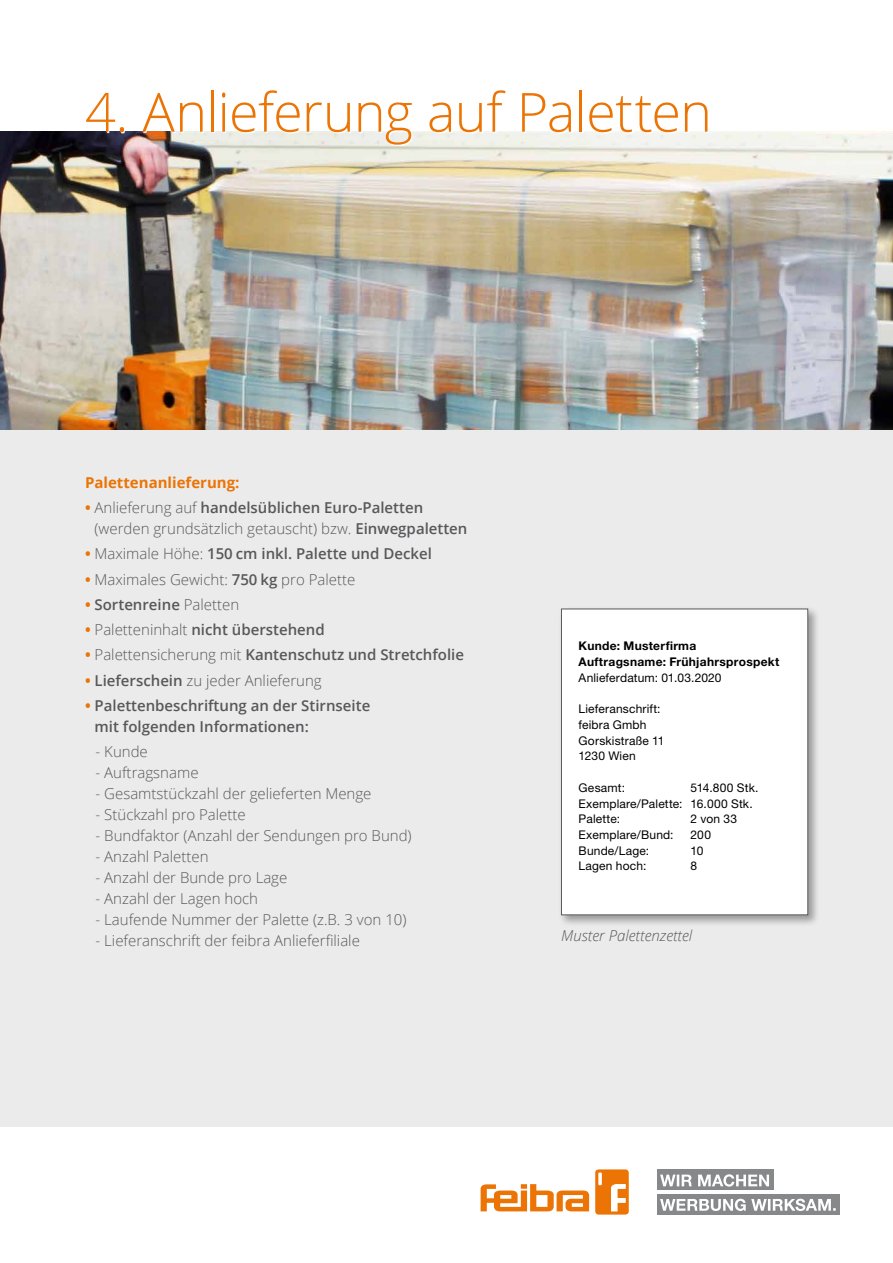
<style>
.page{position:relative;width:893px;height:1263px;background:#fff}
.page>*{position:absolute;margin:0;border:0;box-sizing:border-box;transform-origin:0 0}
.t1{font:300 54px "Open Sans";letter-spacing:-.015em;color:#ec7405}
.t2{font:300 15px/21px "Open Sans";color:#58585a}
.t3{font:600 15px/21px "Open Sans";color:#58585a}
.t4{font:700 15px "Open Sans";color:#ec7405}
.t5{font:italic 300 15px "Open Sans";color:#58585a}
.t6{font:12px/15.8px "Helvetica Neue";letter-spacing:.015em;color:#000}
.t7{font:700 12px/15.8px "Helvetica Neue";letter-spacing:.025em;color:#000}
.s1{font-weight:700;color:#ec7405}
.s2{font-weight:600}
.s3{font-weight:300}
</style>
<div class="page">
<div style="left:657px;top:1169px;width:116px;height:21px;background:#87888a"></div>
<div style="left:657px;top:1194px;width:183px;height:21px;background:#87888a"></div>
<svg style="left:660px;top:1174px;width:109px;height:12px"></svg>
<svg style="left:660px;top:1199px;width:176px;height:12px"></svg>
<div style="left:595px;top:1169px;width:34px;height:45px;background:#ec7405;border-radius:3px"></div>
<svg style="left:481px;top:1184px;width:108px;height:27px"></svg>
<svg style="left:611px;top:1184px;width:15px;height:27px"></svg>
<svg style="left:598px;top:1172px;width:4px;height:13px"></svg>
<div style="left:0;top:132px;width:893px;height:995px;background:#ebebec"></div>
<img style="left:0;top:132px;width:893px;height:297px">
<div style="left:558px;top:606px;width:262px;height:321px;background:#000;opacity:.35"></div>
<div style="left:561px;top:609px;width:247px;height:306px;background:#fff"></div>
<div style="left:561px;top:609px;width:247px;height:306px;border:1px solid #58585a"></div>
<svg style="left:87px;top:131px;width:622px;height:15px"></svg>
<h1 class="t1" style="left:85px;top:75px;width:628px">4. Anlieferung auf Paletten</h1>
<p class="t4" style="left:85px;top:472px;width:156px">Palettenanlieferung:</p>
<p class="t2" style="left:95px;top:497px;width:374px;text-indent:-10px"><span class="s1">•</span> Anlieferung auf <span class="s2">handelsüblichen Euro-Paletten </span>(werden grundsätzlich getauscht) bzw. <span class="s2">Einwegpaletten</span></p>
<p class="t3" style="left:85px;top:543px;width:348px"><span class="s1">•</span> <span class="s3">Maximale Höhe:</span> 150 cm inkl. Palette und Deckel</p>
<p class="t2" style="left:85px;top:568px;width:272px"><span class="s1">•</span> Maximales Gewicht: <span class="s2">750 kg</span> pro Palette</p>
<p class="t3" style="left:85px;top:593px;width:156px"><span class="s1">•</span> Sortenreine <span class="s3">Paletten</span></p>
<p class="t3" style="left:85px;top:619px;width:241px"><span class="s1">•</span> <span class="s3">Paletteninhalt</span> nicht überstehend</p>
<p class="t3" style="left:85px;top:644px;width:381px"><span class="s1">•</span> <span class="s3">Palettensicherung mit</span> Kantenschutz und Stretchfolie</p>
<p class="t2" style="left:85px;top:669px;width:238px"><span class="s1">•</span> <span class="s2">Lieferschein</span> zu jeder Anlieferung</p>
<p class="t3" style="left:95px;top:694px;width:277px;text-indent:-10px"><span class="s1">•</span> Palettenbeschriftung an der Stirnseite mit folgenden Informationen:</p>
<p class="t2" style="left:96px;top:741px;width:54px">- Kunde</p>
<p class="t2" style="left:96px;top:762px;width:105px">- Auftragsname</p>
<p class="t2" style="left:96px;top:783px;width:277px">- Gesamtstückzahl der gelieferten Menge</p>
<p class="t2" style="left:96px;top:804px;width:152px">- Stückzahl pro Palette</p>
<p class="t2" style="left:96px;top:825px;width:318px">- Bundfaktor (Anzahl der Sendungen pro Bund)</p>
<p class="t2" style="left:96px;top:846px;width:115px">- Anzahl Paletten</p>
<p class="t2" style="left:96px;top:867px;width:193px">- Anzahl der Bunde pro Lage</p>
<p class="t2" style="left:96px;top:888px;width:164px">- Anzahl der Lagen hoch</p>
<p class="t2" style="left:96px;top:909px;width:312px">- Laufende Nummer der Palette (z.B. 3 von 10)</p>
<p class="t2" style="left:96px;top:930px;width:266px">- Lieferanschrift der feibra Anlieferfiliale</p>
<p class="t7" style="left:579px;top:638px;width:202px">Kunde: Musterfirma<br>Auftragsname: Frühjahrsprospekt</p>
<p class="t6" style="left:579px;top:669px;width:144px">Anlieferdatum: 01.03.2020</p>
<p class="t6" style="left:579px;top:701px;width:87px">Lieferanschrift: feibra Gmbh<br>Gorskistraße 11<br>1230 Wien</p>
<p class="t6" style="left:579px;top:779px;width:48px">Gesamt:</p>
<p class="t6" style="left:579px;top:779px;width:181px;text-indent:112px">514.800 Stk.<br>Exemplare/Palette: 16.000 Stk.<br>Palette:</p>
<p class="t6" style="left:691px;top:811px;width:48px">2 von 33</p>
<p class="t6" style="left:579px;top:827px;width:96px">Exemplare/Bund:</p>
<p class="t6" style="left:691px;top:827px;width:22px">200</p>
<p class="t6" style="left:579px;top:842px;width:72px">Bunde/Lage:</p>
<p class="t6" style="left:691px;top:842px;width:14px">10</p>
<p class="t6" style="left:579px;top:858px;width:69px">Lagen hoch:</p>
<p class="t6" style="left:691px;top:858px;width:8px">8</p>
<p class="t5" style="left:561px;top:925px;width:133px">Muster Palettenzettel</p>
</div>
